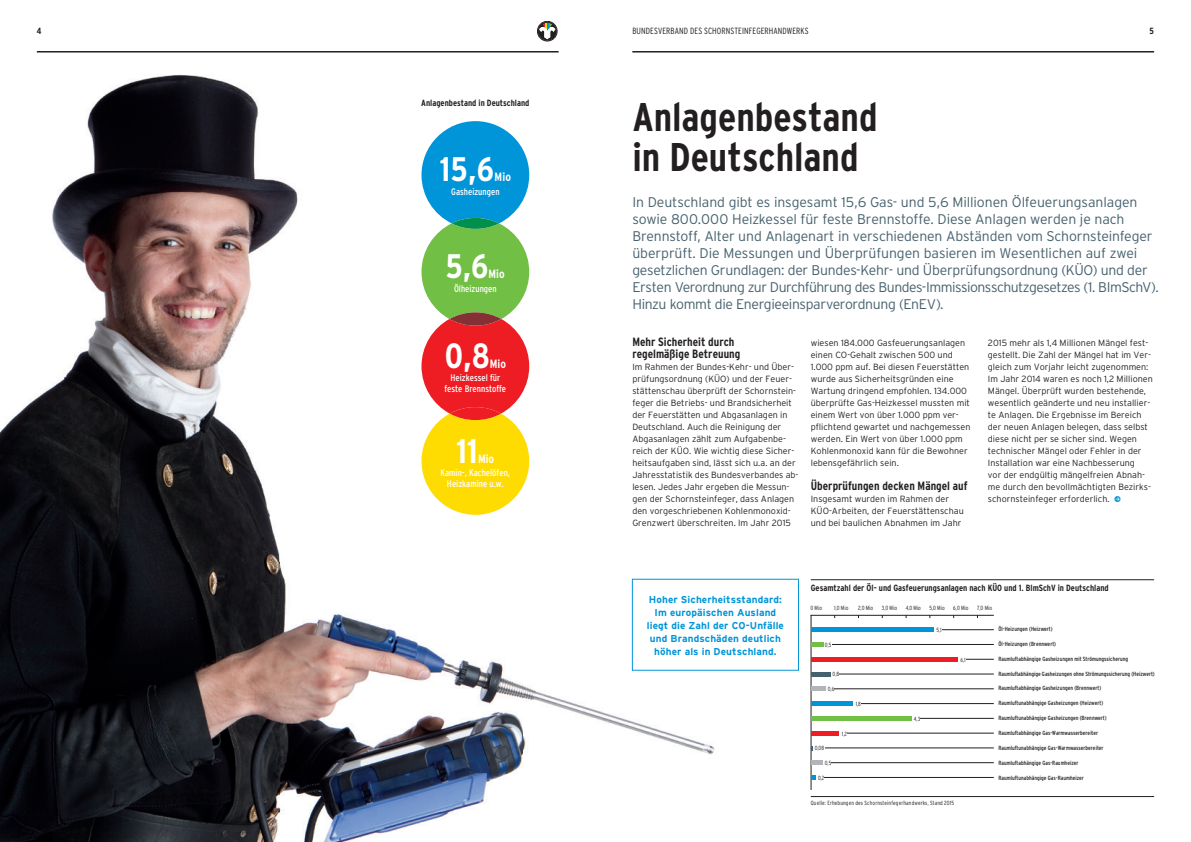
<style>
.page{position:relative;width:1191px;height:842px;background:#fff}
.page>*{position:absolute;margin:0;border:0;box-sizing:border-box;transform-origin:0 0}
.t1{font:700 condensed 40px/40px "Interstate";color:#231f20}
.t2{font:700 condensed 35px "Interstate";color:#fff}
.t3{font:700 condensed 34px "Interstate";color:#fff}
.t4{font:300 14px/17px "Interstate";letter-spacing:-.015em;color:#46616e}
.t5{font:700 condensed 12px/12px "Interstate";color:#231f20}
.t6{font:700 condensed 12px "Interstate";color:#fff}
.t7{font:700 10px/13px "Interstate";letter-spacing:.01em;color:#0095d9;text-align:center}
.t8{font:condensed 9.5px/11.4px "Interstate";color:#fff;text-align:center}
.t9{font:300 9px/12px "Interstate";color:#231f20}
.t10{font:700 condensed 9px "Interstate";color:#231f20}
.t11{font:300 condensed 9px "Interstate";letter-spacing:.01em;color:#231f20}
.t12{font:condensed 6px "Interstate";color:#231f20}
.t13{font:300 condensed 6px "Interstate";letter-spacing:.02em;color:#231f20}
</style>
<div class="page">
<img style="left:0;top:74px;width:454px;height:768px">
<img style="left:524px;top:362px;width:244px;height:393px">
<img style="left:489px;top:661px;width:35px;height:121px">
<img style="left:454px;top:660px;width:35px;height:151px">
<hr style="left:810px;top:615px;width:1px;height:175px;background:#231f20">
<hr style="left:811px;top:579px;width:343px;height:1px;background:#231f20">
<hr style="left:810px;top:615px;width:183px;height:1px;background:#231f20">
<hr style="left:811px;top:629px;width:182px;height:1px;background:#231f20">
<hr style="left:811px;top:628px;width:122px;height:4px;background:#0095d9">
<hr style="left:811px;top:644px;width:182px;height:1px;background:#231f20">
<div style="left:811px;top:642px;width:12px;height:5px;background:#71bf44"></div>
<hr style="left:811px;top:659px;width:182px;height:1px;background:#231f20">
<hr style="left:811px;top:657px;width:147px;height:4px;background:#ee1d23">
<hr style="left:811px;top:674px;width:182px;height:1px;background:#231f20">
<hr style="left:811px;top:672px;width:20px;height:4px;background:#46616e">
<hr style="left:811px;top:689px;width:182px;height:1px;background:#231f20">
<hr style="left:811px;top:687px;width:15px;height:4px;background:#b3b4b9">
<hr style="left:811px;top:703px;width:182px;height:1px;background:#231f20">
<div style="left:811px;top:701px;width:42px;height:5px;background:#0095d9"></div>
<hr style="left:811px;top:718px;width:182px;height:1px;background:#231f20">
<div style="left:811px;top:716px;width:101px;height:5px;background:#71bf44"></div>
<hr style="left:811px;top:748px;width:182px;height:1px;background:#231f20">
<hr style="left:811px;top:762px;width:182px;height:1px;background:#231f20">
<hr style="left:811px;top:761px;width:12px;height:4px;background:#b3b4b9">
<hr style="left:811px;top:777px;width:182px;height:1px;background:#231f20">
<svg style="left:811px;top:775px;width:5px;height:5px"></svg>
<hr style="left:811px;top:733px;width:182px;height:1px;background:#231f20">
<hr style="left:811px;top:731px;width:28px;height:4px;background:#ee1d23">
<hr style="left:811px;top:796px;width:343px;height:1px;background:#231f20">
<hr style="left:37px;top:51px;width:521px;height:2px;background:#231f20">
<hr style="left:632px;top:51px;width:522px;height:2px;background:#231f20">
<div style="left:537px;top:21px;width:20px;height:20px;border:1px solid #231f20;border-radius:50%"></div>
<div style="left:538px;top:22px;width:18px;height:18px;border:1px solid #231f20;border-radius:50%"></div>
<svg style="left:539px;top:23px;width:16px;height:16px"></svg>
<div style="left:632px;top:579px;width:167px;height:92px;border:1px solid #0095d9"></div>
<img style="left:421px;top:121px;width:108px;height:394px">
<img style="left:449px;top:312px;width:52px;height:14px">
<img style="left:450px;top:407px;width:51px;height:13px">
<img style="left:452px;top:218px;width:47px;height:11px">
<div style="left:933px;top:626px;width:8px;height:7px;background:#fff"></div>
<div style="left:958px;top:656px;width:7px;height:7px;background:#fff"></div>
<div style="left:823px;top:641px;width:8px;height:7px;background:#fff"></div>
<div style="left:831px;top:670px;width:8px;height:7px;background:#fff"></div>
<div style="left:826px;top:685px;width:8px;height:7px;background:#fff"></div>
<div style="left:823px;top:759px;width:8px;height:7px;background:#fff"></div>
<div style="left:816px;top:774px;width:8px;height:7px;background:#fff"></div>
<div style="left:853px;top:700px;width:8px;height:7px;background:#fff"></div>
<div style="left:839px;top:729px;width:8px;height:8px;background:#fff"></div>
<div style="left:813px;top:744px;width:11px;height:8px;background:#fff"></div>
<div style="left:912px;top:714px;width:8px;height:8px;background:#fff"></div>
<p class="t10" style="left:37px;top:26px;width:6px">4</p>
<p class="t11" style="left:632px;top:26px;width:178px">BUNDESVERBAND DES SCHORNSTEINFEGERHANDWERKS</p>
<p class="t10" style="left:1149px;top:26px;width:6px">5</p>
<p class="t10" style="left:421px;top:98px;width:110px">Anlagenbestand in Deutschland</p>
<h3 class="t3" style="left:440px;top:150px;width:56px">15,6</h3>
<h3 class="t6" style="left:494px;top:170px;width:18px">Mio</h3>
<p class="t8" style="left:451px;top:186px;width:50px">Gasheizungen</p>
<h3 class="t3" style="left:446px;top:247px;width:44px">5,6</h3>
<h3 class="t6" style="left:488px;top:267px;width:18px">Mio</h3>
<p class="t8" style="left:454px;top:283px;width:44px">Ölheizungen</p>
<h2 class="t2" style="left:445px;top:336px;width:47px">0,8</h2>
<h3 class="t6" style="left:490px;top:357px;width:18px">Mio</h3>
<p class="t8" style="left:444px;top:372px;width:63px">Heizkessel für feste Brennstoffe</p>
<h3 class="t3" style="left:456px;top:432px;width:23px">11</h3>
<h3 class="t6" style="left:478px;top:452px;width:18px">Mio</h3>
<p class="t8" style="left:440px;top:466px;width:71px">Kamin-, Kachelöfen,<br>Heizkamine u.w.</p>
<h1 class="t1" style="left:632px;top:97px;width:247px">Anlagenbestand in Deutschland</h1>
<p class="t4" style="left:632px;top:193px;width:528px">In Deutschland gibt es insgesamt 15,6 Gas- und 5,6 Millionen Ölfeuerungsanlagen sowie 800.000 Heizkessel für feste Brennstoffe. Diese Anlagen werden je nach Brennstoff, Alter und Anlagenart in verschiedenen Abständen vom Schornsteinfeger überprüft. Die Messungen und Überprüfungen basieren im Wesentlichen auf zwei gesetzlichen Grundlagen: der Bundes-Kehr- und Überprüfungsordnung (KÜO) und der Ersten Verordnung zur Durchführung des Bundes-Immissionsschutzgesetzes (1. BImSchV).<br>Hinzu kommt die Energieeinsparverordnung (EnEV).</p>
<h3 class="t5" style="left:632px;top:336px;width:109px">Mehr Sicherheit durch regelmäßige Betreuung</h3>
<p class="t9" style="left:632px;top:361px;width:168px">Im Rahmen der Bundes-Kehr- und Über&shy;prüfungsordnung (KÜO) und der Feuer&shy;stättenschau überprüft der Schornstein&shy;feger die Betriebs- und Brandsicherheit der Feuerstätten und Abgasanlagen in Deutschland. Auch die Reinigung der Abgasanlagen zählt zum Aufgabenbe&shy;reich der KÜO. Wie wichtig diese Sicher&shy;heitsaufgaben sind, lässt sich u.a. an der Jahresstatistik des Bundesverbandes ab&shy;lesen. Jedes Jahr ergeben die Messun&shy;gen der Schornsteinfeger, dass Anlagen den vorgeschriebenen Kohlenmonoxid-Grenzwert überschreiten. Im Jahr 2015</p>
<p class="t9" style="left:810px;top:337px;width:161px">wiesen 184.000 Gasfeuerungsanlagen einen CO-Gehalt zwischen 500 und 1.000 ppm auf. Bei diesen Feuerstätten wurde aus Sicherheitsgründen eine Wartung dringend empfohlen. 134.000 überprüfte Gas-Heizkessel mussten mit einem Wert von über 1.000 ppm ver&shy;pflichtend gewartet und nachgemessen werden. Ein Wert von über 1.000 ppm Kohlenmonoxid kann für die Bewohner lebensgefährlich sein.</p>
<h3 class="t5" style="left:810px;top:480px;width:158px">Überprüfungen decken Mängel auf</h3>
<p class="t9" style="left:810px;top:493px;width:154px">Insgesamt wurden im Rahmen der<br>KÜO-Arbeiten, der Feuerstättenschau und bei baulichen Abnahmen im Jahr</p>
<p class="t9" style="left:988px;top:337px;width:166px">2015 mehr als 1,4 Millionen Mängel fest&shy;gestellt. Die Zahl der Mängel hat im Ver&shy;gleich zum Vorjahr leicht zugenommen:<br>Im Jahr 2014 waren es noch 1,2 Millionen Mängel. Überprüft wurden bestehende, wesentlich geänderte und neu installier&shy;te Anlagen. Die Ergebnisse im Bereich der neuen Anlagen belegen, dass selbst diese nicht per se sicher sind. Wegen technischer Mängel oder Fehler in der Installation war eine Nachbesserung<br>vor der endgültig mängelfreien Abnah&shy;me durch den bevollmächtigten Bezirks&shy;schornsteinfeger erforderlich.</p>
<p class="t7" style="left:647px;top:593px;width:139px">Hoher Sicherheitsstandard:<br>Im europäischen Ausland liegt die Zahl der CO-Unfälle und Brandschäden deutlich höher als in Deutschland.</p>
<p class="t10" style="left:811px;top:583px;width:299px">Gesamtzahl der Öl- und Gasfeuerungsanlagen nach KÜO und 1. BlmSchV in Deutschland</p>
<p class="t12" style="left:998px;top:625px;width:56px">Öl-Heizungen (Heizwert)</p>
<p class="t12" style="left:998px;top:670px;width:158px">Raumluftabhängige Gasheizungen ohne Strömungssicherung (Heizwert)</p>
<p class="t13" style="left:810px;top:605px;width:13px">0 Mio</p>
<p class="t13" style="left:834px;top:605px;width:16px">1,0 Mio</p>
<p class="t13" style="left:858px;top:605px;width:17px">2,0 Mio</p>
<p class="t13" style="left:882px;top:605px;width:17px">3,0 Mio</p>
<p class="t13" style="left:905px;top:605px;width:17px">4,0 Mio</p>
<p class="t13" style="left:929px;top:605px;width:17px">5,0 Mio</p>
<p class="t13" style="left:953px;top:605px;width:17px">6,0 Mio</p>
<p class="t13" style="left:977px;top:605px;width:17px">7,0 Mio</p>
<p class="t13" style="left:936px;top:627px;width:7px">5,1</p>
<p class="t12" style="left:998px;top:640px;width:59px">Öl-Heizungen (Brennwert)</p>
<p class="t12" style="left:998px;top:685px;width:104px">Raumluftabhängige Gasheizungen (Brennwert)</p>
<p class="t13" style="left:825px;top:641px;width:8px">0,5</p>
<p class="t12" style="left:998px;top:655px;width:131px">Raumluftabhängige Gasheizungen mit Strömungssicherung</p>
<p class="t12" style="left:998px;top:700px;width:106px">Raumluftunabhängige Gasheizungen (Heizwert)</p>
<p class="t12" style="left:998px;top:715px;width:110px">Raumluftunabhängige Gasheizungen (Brennwert)</p>
<p class="t12" style="left:998px;top:730px;width:101px">Raumluftabhängige Gas-Warmwasserbereiter</p>
<p class="t12" style="left:998px;top:760px;width:81px">Raumluftabhängige Gas-Raumheizer</p>
<p class="t13" style="left:960px;top:656px;width:7px">6,1</p>
<p class="t13" style="left:832px;top:671px;width:8px">0,8</p>
<p class="t13" style="left:827px;top:685px;width:8px">0,6</p>
<p class="t13" style="left:855px;top:700px;width:7px">1,8</p>
<p class="t13" style="left:914px;top:715px;width:8px">4,3</p>
<p class="t13" style="left:842px;top:730px;width:7px">1,2</p>
<p class="t12" style="left:998px;top:745px;width:107px">Raumluftunabhängige Gas-Warmwasserbereiter</p>
<p class="t12" style="left:998px;top:775px;width:87px">Raumluftunabhängige Gas-Raumheizer</p>
<p class="t13" style="left:814px;top:745px;width:11px">0,08</p>
<p class="t13" style="left:825px;top:760px;width:8px">0,5</p>
<p class="t13" style="left:818px;top:774px;width:8px">0,2</p>
<p class="t13" style="left:811px;top:799px;width:145px">Quelle: Erhebungen des Schornsteinfegerhandwerks, Stand 2015</p>
</div>
